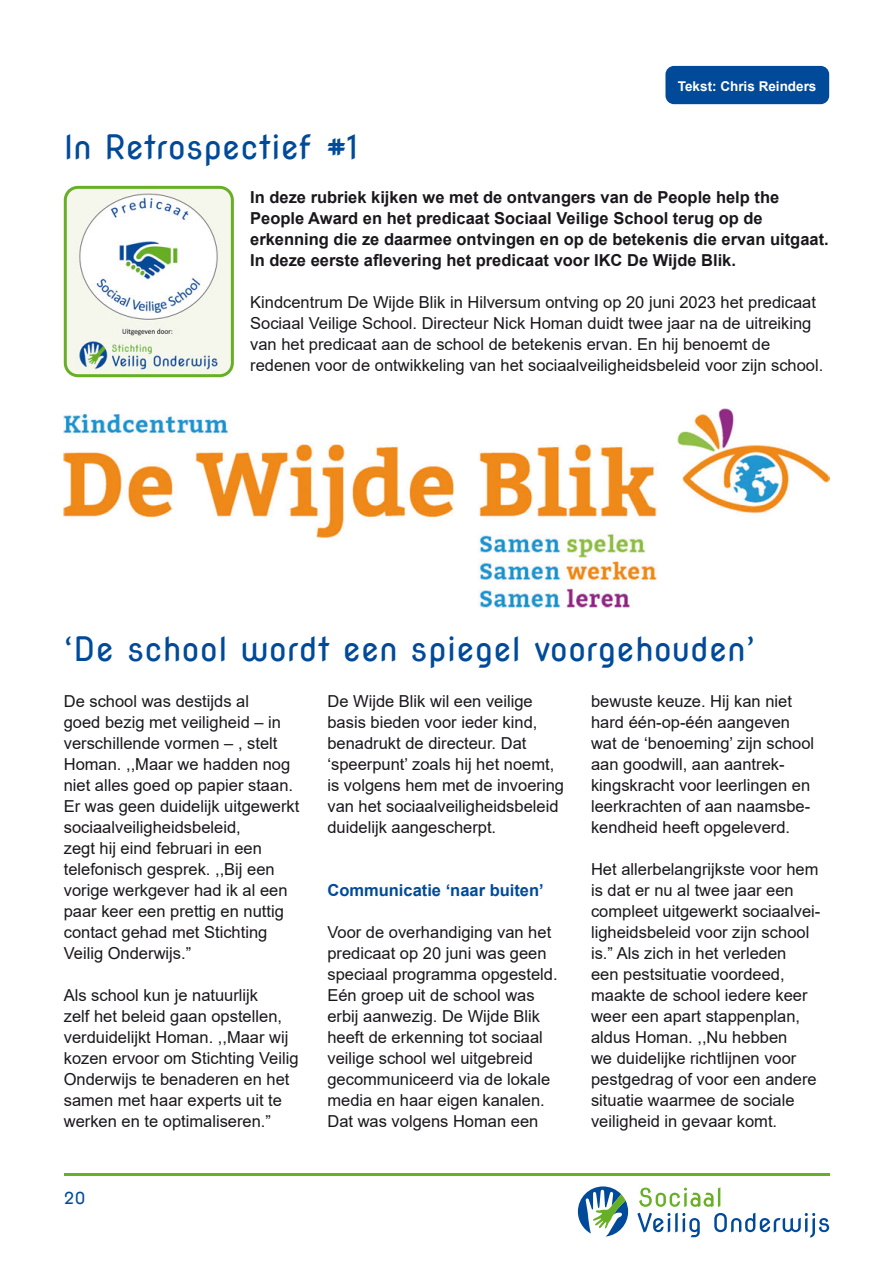
<style>
.page{position:relative;width:893px;height:1263px;background:#fff}
.page>*{position:absolute;margin:0;border:0;box-sizing:border-box;transform-origin:0 0}
.kop{font:33px "Nova Round";color:#004a99}
.tekst_space{font:16.5px/21px "Arial";color:#1a171c}
.inleiding{font:700 16.5px/21px "Arial";color:#1a171c}
.subkop_space{font:700 16.5px "Arial";color:#004a99}
.t1{font:16.5px "Nova Round";color:#004a99}
.bron_bij_kop{font:700 13.5px "Arial";color:#fff}
</style>
<div class="page">
<img style="left:65px;top:187px;width:165px;height:189px">
<div style="left:64px;top:186px;width:170px;height:191px;border:3px solid #67af24;border-radius:13px"></div>
<div style="left:665px;top:66px;width:164px;height:38px;background:#004a99;border-radius:9px"></div>
<img style="left:64px;top:408px;width:765px;height:199px">
<hr style="left:64px;top:1174px;width:765px;height:2px;background:#67af24">
<svg style="left:578px;top:1186px;width:50px;height:51px"></svg>
<svg style="left:639px;top:1187px;width:81px;height:20px"></svg>
<svg style="left:637px;top:1213px;width:63px;height:24px"></svg>
<svg style="left:714px;top:1213px;width:115px;height:24px"></svg>
<p class="kop" style="left:64px;top:128px;width:297px">In Retrospectief #1</p>
<p class="bron_bij_kop" style="left:678px;top:77px;width:140px">Tekst: Chris Reinders</p>
<p class="inleiding" style="left:250px;top:187px;width:580px">In deze rubriek kijken we met de ontvangers van de People help the People Award en het predicaat Sociaal Veilige School terug op de erkenning die ze daarmee ontvingen en op de betekenis die ervan uitgaat.<br>In deze eerste aflevering het predicaat voor IKC De Wijde Blik.</p>
<p class="tekst_space" style="left:250px;top:291px;width:575px">Kindcentrum De Wijde Blik in Hilversum ontving op 20 juni 2023 het predicaat Sociaal Veilige School. Directeur Nick Homan duidt twee jaar na de uitreiking van het predicaat aan de school de betekenis ervan. En hij benoemt de redenen voor de ontwikkeling van het sociaalveiligheidsbeleid voor zijn school.</p>
<p class="kop" style="left:64px;top:629px;width:693px">‘De school wordt een spiegel voorgehouden’</p>
<p class="tekst_space" style="left:64px;top:690px;width:237px">De school was destijds al<br>goed bezig met veiligheid – in verschillende vormen – , stelt<br>Homan. ,,Maar we hadden nog niet alles goed op papier staan.<br>Er was geen duidelijk uitgewerkt sociaalveiligheidsbeleid,<br>zegt hij eind februari in een telefonisch gesprek. ,,Bij een vorige werkgever had ik al een paar keer een prettig en nuttig contact gehad met Stichting<br>Veilig Onderwijs.”</p>
<p class="tekst_space" style="left:64px;top:985px;width:236px">Als school kun je natuurlijk<br>zelf het beleid gaan opstellen, verduidelijkt Homan. ,,Maar wij kozen ervoor om Stichting Veilig<br>Onderwijs te benaderen en het samen met haar experts uit te werken en te optimaliseren.”</p>
<p class="t1" style="left:64px;top:1188px;width:24px">20</p>
<p class="tekst_space" style="left:327px;top:690px;width:238px">De Wijde Blik wil een veilige basis bieden voor ieder kind, benadrukt de directeur. Dat ‘speerpunt’ zoals hij het noemt, is volgens hem met de invoering van het sociaalveiligheidsbeleid duidelijk aangescherpt.</p>
<p class="subkop_space" style="left:327px;top:878px;width:218px">Communicatie ‘naar buiten’</p>
<p class="tekst_space" style="left:327px;top:921px;width:232px">Voor de overhandiging van het predicaat op 20 juni was geen speciaal programma opgesteld.<br>Eén groep uit de school was erbij aanwezig. De Wijde Blik heeft de erkenning tot sociaal veilige school wel uitgebreid gecommuniceerd via de lokale media en haar eigen kanalen.<br>Dat was volgens Homan een</p>
<p class="tekst_space" style="left:591px;top:690px;width:225px">bewuste keuze. Hij kan niet hard één-op-één aangeven wat de ‘benoeming’ zijn school aan goodwill, aan aantrek&shy;kingskracht voor leerlingen en leerkrachten of aan naamsbe&shy;kendheid heeft opgeleverd.</p>
<p class="tekst_space" style="left:591px;top:858px;width:231px">Het allerbelangrijkste voor hem is dat er nu al twee jaar een compleet uitgewerkt sociaalvei&shy;ligheidsbeleid voor zijn school is.” Als zich in het verleden<br>een pestsituatie voordeed, maakte de school iedere keer weer een apart stappenplan, aldus Homan. ,,Nu hebben<br>we duidelijke richtlijnen voor pestgedrag of voor een andere situatie waarmee de sociale veiligheid in gevaar komt.</p>
</div>
